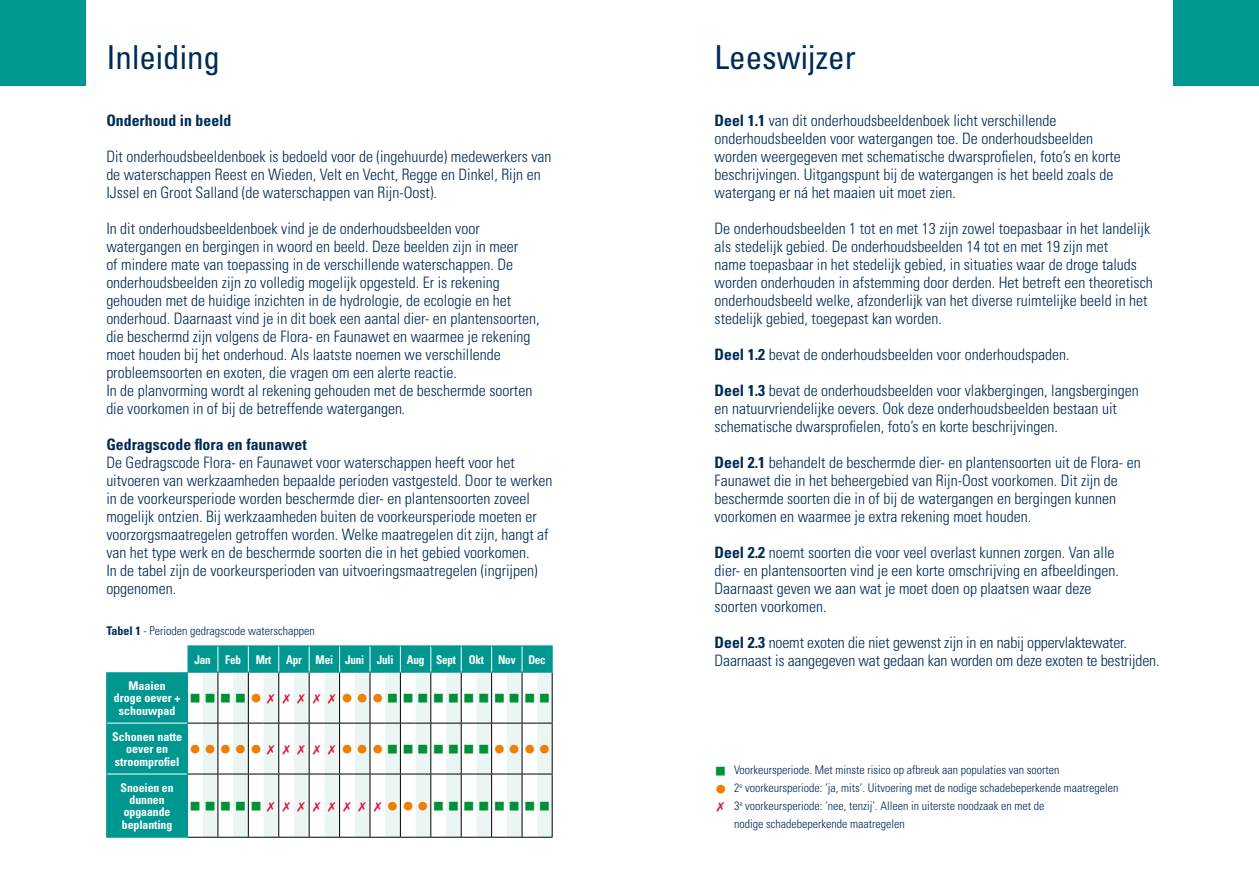
<style>
.page{position:relative;width:1259px;height:893px;background:#fff}
.page>*{position:absolute;margin:0;border:0;box-sizing:border-box;transform-origin:0 0}
.t1{font:condensed 33px "Univers";color:#002b55}
.t2{font:300 condensed 15.75px/18px "Univers";color:#002b55}
.t3{font:700 condensed 15.75px "Univers";color:#002b55}
.t4{font:300 condensed 12px/18px "Univers";color:#002b55}
.t5{font:700 condensed 12px/12.3px "Univers";letter-spacing:-.005em;color:#fff;text-align:center}
.t6{font:700 condensed 12px "Univers";letter-spacing:-.005em;color:#fff;scale:.93 1}
.t7{font:9.45px "Zapf Dingbats IT Cby BT";color:#ee7f00}
.t8{font:9.45px "Zapf Dingbats IT Cby BT";color:#009037}
.s1{font-weight:700}
.s2{color:#ee7f00}
.s3{color:#009037}
</style>
<div class="page">
<div style="left:0;top:0;width:85px;height:85px;background:#009790"></div>
<svg style="left:107px;top:672px;width:96px;height:165px;fill:#009790"></svg>
<svg style="left:203px;top:673px;width:349px;height:164px;fill:#ebf6f4"></svg>
<hr style="left:248px;top:673px;width:1px;height:50px;background:#000">
<hr style="left:278px;top:673px;width:1px;height:50px;background:#000">
<hr style="left:309px;top:673px;width:1px;height:50px;background:#000">
<hr style="left:339px;top:673px;width:1px;height:50px;background:#000">
<hr style="left:369px;top:673px;width:1px;height:50px;background:#000">
<hr style="left:400px;top:673px;width:1px;height:50px;background:#000">
<hr style="left:430px;top:673px;width:1px;height:50px;background:#000">
<hr style="left:461px;top:673px;width:1px;height:50px;background:#000">
<hr style="left:491px;top:673px;width:1px;height:50px;background:#000">
<hr style="left:248px;top:723px;width:1px;height:51px;background:#000">
<hr style="left:278px;top:723px;width:1px;height:51px;background:#000">
<hr style="left:309px;top:723px;width:1px;height:51px;background:#000">
<hr style="left:339px;top:723px;width:1px;height:51px;background:#000">
<hr style="left:369px;top:723px;width:1px;height:51px;background:#000">
<hr style="left:400px;top:723px;width:1px;height:51px;background:#000">
<hr style="left:430px;top:723px;width:1px;height:51px;background:#000">
<hr style="left:461px;top:723px;width:1px;height:51px;background:#000">
<hr style="left:491px;top:723px;width:1px;height:51px;background:#000">
<hr style="left:248px;top:774px;width:1px;height:63px;background:#000">
<hr style="left:278px;top:774px;width:1px;height:63px;background:#000">
<hr style="left:309px;top:774px;width:1px;height:63px;background:#000">
<hr style="left:339px;top:774px;width:1px;height:63px;background:#000">
<hr style="left:369px;top:774px;width:1px;height:63px;background:#000">
<hr style="left:400px;top:774px;width:1px;height:63px;background:#000">
<hr style="left:430px;top:774px;width:1px;height:63px;background:#000">
<hr style="left:461px;top:774px;width:1px;height:63px;background:#000">
<hr style="left:491px;top:774px;width:1px;height:63px;background:#000">
<svg style="left:188px;top:774px;width:364px;height:1px"></svg>
<hr style="left:107px;top:723px;width:80px;height:1px;background:#fff">
<hr style="left:107px;top:774px;width:80px;height:1px;background:#fff">
<hr style="left:217px;top:673px;width:1px;height:50px;background:#000">
<hr style="left:217px;top:723px;width:1px;height:51px;background:#000">
<hr style="left:217px;top:774px;width:1px;height:63px;background:#000">
<svg style="left:188px;top:723px;width:364px;height:1px"></svg>
<hr style="left:522px;top:673px;width:1px;height:50px;background:#000">
<hr style="left:552px;top:673px;width:1px;height:50px;background:#000">
<hr style="left:522px;top:723px;width:1px;height:51px;background:#000">
<hr style="left:552px;top:723px;width:1px;height:51px;background:#000">
<hr style="left:522px;top:774px;width:1px;height:63px;background:#000">
<hr style="left:552px;top:774px;width:1px;height:63px;background:#000">
<svg style="left:188px;top:837px;width:364px;height:1px"></svg>
<hr style="left:106px;top:672px;width:1px;height:51px;background:#009790">
<hr style="left:187px;top:673px;width:1px;height:50px;background:#009790">
<hr style="left:106px;top:723px;width:1px;height:51px;background:#009790">
<hr style="left:187px;top:723px;width:1px;height:51px;background:#009790">
<hr style="left:106px;top:774px;width:1px;height:63px;background:#009790">
<hr style="left:187px;top:774px;width:1px;height:63px;background:#009790">
<hr style="left:106px;top:837px;width:82px;height:1px;background:#009790">
<svg style="left:187px;top:645px;width:366px;height:28px;background:#0d9c95"></svg>
<div style="left:1174px;top:0;width:85px;height:85px;background:#009790"></div>
<svg style="left:267px;top:694px;width:8px;height:9px"></svg>
<svg style="left:283px;top:694px;width:7px;height:9px"></svg>
<svg style="left:297px;top:694px;width:8px;height:9px"></svg>
<svg style="left:313px;top:694px;width:7px;height:9px"></svg>
<svg style="left:328px;top:694px;width:7px;height:9px"></svg>
<svg style="left:267px;top:745px;width:8px;height:9px"></svg>
<svg style="left:283px;top:745px;width:7px;height:9px"></svg>
<svg style="left:297px;top:745px;width:8px;height:9px"></svg>
<svg style="left:313px;top:745px;width:7px;height:9px"></svg>
<svg style="left:328px;top:745px;width:7px;height:9px"></svg>
<svg style="left:267px;top:802px;width:8px;height:9px"></svg>
<svg style="left:283px;top:802px;width:7px;height:9px"></svg>
<svg style="left:297px;top:802px;width:8px;height:9px"></svg>
<svg style="left:313px;top:802px;width:7px;height:9px"></svg>
<svg style="left:328px;top:802px;width:7px;height:9px"></svg>
<svg style="left:343px;top:802px;width:8px;height:9px"></svg>
<svg style="left:358px;top:802px;width:8px;height:9px"></svg>
<svg style="left:374px;top:802px;width:7px;height:9px"></svg>
<p class="t1" style="left:106px;top:37px;width:115px">Inleiding</p>
<p class="t3" style="left:106px;top:111px;width:127px">Onderhoud in beeld</p>
<p class="t2" style="left:106px;top:147px;width:447px">Dit onderhoudsbeeldenboek is bedoeld voor de (ingehuurde) medewerkers van de waterschappen Reest en Wieden, Velt en Vecht, Regge en Dinkel, Rijn en<br>IJssel en Groot Salland (de waterschappen van Rijn-Oost).</p>
<p class="t2" style="left:106px;top:219px;width:435px">In dit onderhoudsbeeldenboek vind je de onderhoudsbeelden voor watergangen en bergingen in woord en beeld. Deze beelden zijn in meer<br>of mindere mate van toepassing in de verschillende waterschappen. De onderhoudsbeelden zijn zo volledig mogelijk opgesteld. Er is rekening gehouden met de huidige inzichten in de hydrologie, de ecologie en het onderhoud. Daarnaast vind je in dit boek een aantal dier- en plantensoorten, die beschermd zijn volgens de Flora- en Faunawet en waarmee je rekening moet houden bij het onderhoud. Als laatste noemen we verschillende probleemsoorten en exoten, die vragen om een alerte reactie.<br>In de planvorming wordt al rekening gehouden met de beschermde soorten die voorkomen in of bij de betreffende watergangen.</p>
<p class="t2" style="left:106px;top:435px;width:447px"><span class="s1">Gedragscode flora en faunawet<br></span>De Gedragscode Flora- en Faunawet voor waterschappen heeft voor het uitvoeren van werkzaamheden bepaalde perioden vastgesteld. Door te werken in de voorkeursperiode worden beschermde dier- en plantensoorten zoveel mogelijk ontzien. Bij werkzaamheden buiten de voorkeursperiode moeten er voorzorgsmaatregelen getroffen worden. Welke maatregelen dit zijn, hangt af van het type werk en de beschermde soorten die in het gebied voorkomen.<br>In de tabel zijn de voorkeursperioden van uitvoeringsmaatregelen (ingrijpen) opgenomen.</p>
<p class="t4" style="left:106px;top:622px;width:210px"><span class="s1">Tabel 1</span> - Perioden gedragscode waterschappen</p>
<p class="t6" style="left:194px;top:652px;width:379px">Jan Feb Mrt Apr Mei Juni Juli Aug Sept Okt Nov Dec</p>
<p class="t5" style="left:114px;top:679px;width:68px">Maaien droge oever + schouwpad</p>
<p class="t8" style="left:191px;top:694px;width:72px">■■■■<span class="s2">●</span></p>
<p class="t7" style="left:343px;top:694px;width:208px">●●●<span class="s3">■■■■■■■■■■■</span></p>
<p class="t5" style="left:112px;top:730px;width:72px">Schonen natte oever en stroomprofiel</p>
<p class="t5" style="left:121px;top:781px;width:55px">Snoeien en dunnen opgaande beplanting</p>
<p class="t7" style="left:191px;top:745px;width:72px">●●●●●</p>
<p class="t7" style="left:343px;top:745px;width:208px">●●●<span class="s3">■■■■■■■</span>●●●●</p>
<p class="t8" style="left:191px;top:802px;width:72px">■■■■■</p>
<p class="t7" style="left:388px;top:802px;width:163px">●●●<span class="s3">■■■■■■■■</span></p>
<p class="t1" style="left:714px;top:37px;width:143px">Leeswijzer</p>
<p class="t2" style="left:714px;top:111px;width:408px"><span class="s1">Deel 1.1</span> van dit onderhoudsbeeldenboek licht verschillende onderhoudsbeelden voor watergangen toe. De onderhoudsbeelden worden weergegeven met schematische dwarsprofielen, foto’s en korte beschrijvingen. Uitgangspunt bij de watergangen is het beeld zoals de watergang er ná het maaien uit moet zien.</p>
<p class="t2" style="left:714px;top:219px;width:440px">De onderhoudsbeelden 1 tot en met 13 zijn zowel toepasbaar in het landelijk als stedelijk gebied. De onderhoudsbeelden 14 tot en met 19 zijn met<br>name toepasbaar in het stedelijk gebied, in situaties waar de droge taluds worden onderhouden in afstemming door derden. Het betreft een theoretisch onderhoudsbeeld welke, afzonderlijk van het diverse ruimtelijke beeld in het stedelijk gebied, toegepast kan worden.</p>
<p class="t2" style="left:714px;top:345px;width:356px"><span class="s1">Deel 1.2</span> bevat de onderhoudsbeelden voor onderhoudspaden.</p>
<p class="t2" style="left:714px;top:381px;width:426px"><span class="s1">Deel 1.3</span> bevat de onderhoudsbeelden voor vlakbergingen, langsbergingen en natuurvriendelijke oevers. Ook deze onderhoudsbeelden bestaan uit schematische dwarsprofielen, foto’s en korte beschrijvingen.</p>
<p class="t2" style="left:714px;top:453px;width:428px"><span class="s1">Deel 2.1</span> behandelt de beschermde dier- en plantensoorten uit de Flora- en Faunawet die in het beheergebied van Rijn-Oost voorkomen. Dit zijn de beschermde soorten die in of bij de watergangen en bergingen kunnen voorkomen en waarmee je extra rekening moet houden.</p>
<p class="t2" style="left:714px;top:543px;width:406px"><span class="s1">Deel 2.2</span> noemt soorten die voor veel overlast kunnen zorgen. Van alle dier- en plantensoorten vind je een korte omschrijving en afbeeldingen.<br>Daarnaast geven we aan wat je moet doen op plaatsen waar deze soorten voorkomen.</p>
<p class="t2" style="left:714px;top:633px;width:446px"><span class="s1">Deel 2.3</span> noemt exoten die niet gewenst zijn in en nabij oppervlaktewater.<br>Daarnaast is aangegeven wat gedaan kan worden om deze exoten te bestrijden.</p>
<p class="t4" style="left:716px;top:761px;width:345px"><span class="s3">■</span> Voorkeursperiode. Met minste risico op afbreuk aan populaties van soorten</p>
<p class="t4" style="left:734px;top:779px;width:386px;text-indent:-18px"><span class="s2">●</span> 2<sup>e</sup> voorkeursperiode: ‘ja, mits’. Uitvoering met de nodige schadebeperkende maatregelen<br>3<sup>e</sup> voorkeursperiode: ‘nee, tenzij’. Alleen in uiterste noodzaak en met de<br>nodige schadebeperkende maatregelen</p>
</div>
